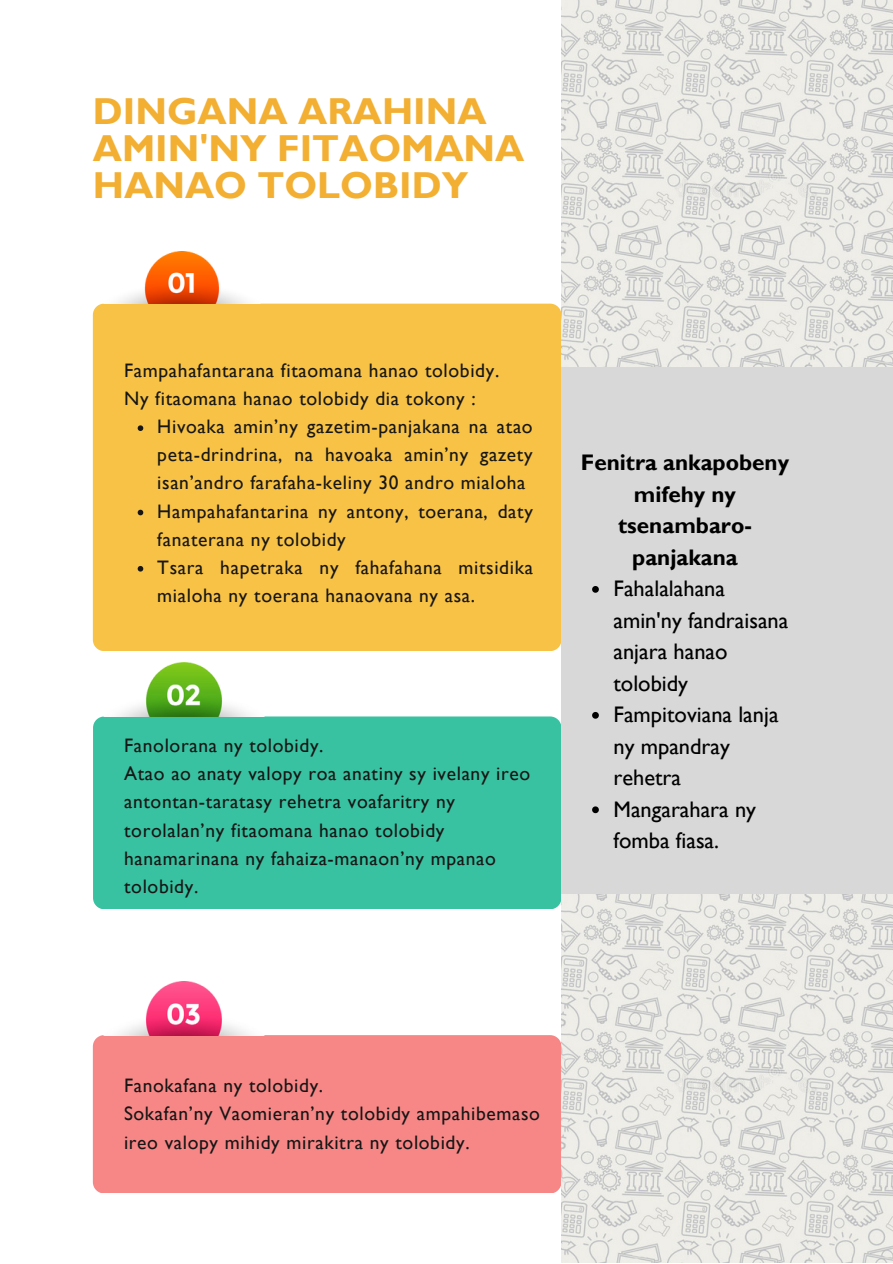
<style>
.page{position:relative;width:893px;height:1264px;background:#fff}
.page>*{position:absolute;margin:0;border:0;box-sizing:border-box;transform-origin:0 0}
.t1{font:700 37.5px/37px "Gill Sans";color:#f2af32}
.t2{font:22.5px/31.5px "Gill Sans";color:#000}
.t3{font:700 22.5px/31.5px "Gill Sans";color:#000;text-align:center}
.t4{font:19.5px/28px "Gill Sans";letter-spacing:.035em;color:#171615}
</style>
<div class="page">
<div style="left:93px;top:1035px;width:468px;height:157px;background:#f78787;border-radius:11px"></div>
<img style="left:119px;top:981px;width:130px;height:54px">
<div style="left:93px;top:303px;width:468px;height:347px;background:#f7c245;border-radius:11px"></div>
<div style="left:93px;top:716px;width:468px;height:193px;background:#38c2a1;border-radius:11px"></div>
<img style="left:118px;top:251px;width:128px;height:52px">
<img style="left:119px;top:663px;width:130px;height:53px">
<img style="left:561px;top:0;width:331px;height:368px">
<img style="left:561px;top:894px;width:331px;height:368px">
<div style="left:561px;top:368px;width:331px;height:526px;background:#d8d8d8"></div>
<svg style="left:138px;top:425px;width:5px;height:6px"></svg>
<svg style="left:138px;top:509px;width:5px;height:6px"></svg>
<svg style="left:138px;top:566px;width:5px;height:5px"></svg>
<svg style="left:592px;top:586px;width:6px;height:6px"></svg>
<svg style="left:592px;top:712px;width:6px;height:6px"></svg>
<svg style="left:592px;top:806px;width:6px;height:7px"></svg>
<p class="t1" style="left:93px;top:92px;width:433px">DINGANA ARAHINA<br>AMIN'NY FITAOMANA<br>HANAO TOLOBIDY</p>
<p class="t4" style="left:124px;top:356px;width:376px">Fampahafantarana fitaomana hanao tolobidy.</p>
<p class="t4" style="left:124px;top:384px;width:353px">Ny fitaomana hanao tolobidy dia tokony :</p>
<p class="t4" style="left:157px;top:412px;width:377px;text-align:justify">Hivoaka amin’ny gazetim-panjakana na atao peta-drindrina, na havoaka amin’ny gazety isan’andro farafaha-keliny 30 andro mialoha</p>
<p class="t4" style="left:157px;top:497px;width:377px">Hampahafantarina ny antony, toerana, daty fanaterana ny tolobidy</p>
<p class="t4" style="left:157px;top:553px;width:377px">Tsara hapetraka ny fahafahana mitsidika mialoha ny toerana hanaovana ny asa.</p>
<p class="t4" style="left:124px;top:731px;width:201px">Fanolorana ny tolobidy.</p>
<p class="t4" style="left:124px;top:759px;width:407px">Atao ao anaty valopy roa anatiny sy ivelany ireo</p>
<p class="t4" style="left:124px;top:787px;width:373px">antontan-taratasy rehetra voafaritry ny torolalan’ny fitaomana hanao tolobidy hanamarinana ny fahaiza-manaon’ny mpanao tolobidy.</p>
<p class="t3" style="left:580px;top:446px;width:210px">Fenitra ankapobeny mifehy ny tsenambaro&shy;panjakana</p>
<p class="t2" style="left:613px;top:572px;width:176px">Fahalalahana amin'ny fandraisana anjara hanao tolobidy</p>
<p class="t2" style="left:613px;top:698px;width:167px">Fampitoviana lanja ny mpandray rehetra</p>
<p class="t2" style="left:613px;top:793px;width:144px">Mangarahara ny fomba fiasa.</p>
<p class="t4" style="left:124px;top:1071px;width:201px">Fanokafana ny tolobidy.</p>
<p class="t4" style="left:124px;top:1099px;width:417px">Sokafan’ny Vaomieran’ny tolobidy ampahibemaso ireo valopy mihidy mirakitra ny tolobidy.</p>
</div>
